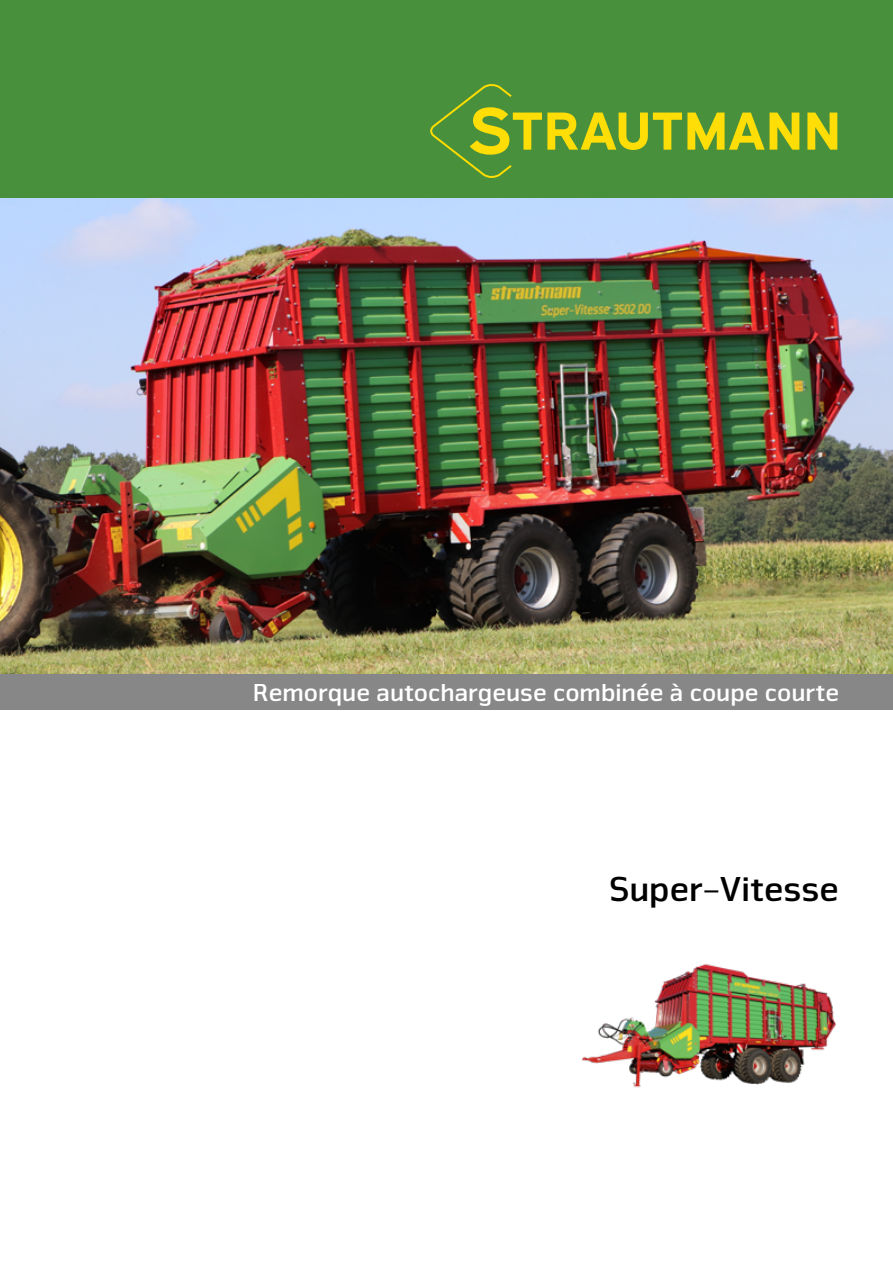
<style>
.page{position:relative;width:893px;height:1263px;background:#fff}
.page>*{position:absolute;margin:0;border:0;box-sizing:border-box;transform-origin:0 0}
.t1{font:700 53.7px "Expressway Rg";color:#ffdd06}
.t2{font:700 36px "Nuri Pro";color:#000}
.t3{font:700 25.5px "Nuri Pro";color:#fff}
.s1{font-size:67.05px}
</style>
<div class="page">
<img style="left:582px;top:963px;width:254px;height:125px">
<div style="left:0;top:0;width:893px;height:200px;background:#48903c"></div>
<svg style="left:430px;top:84px;width:82px;height:94px"></svg>
<div style="left:0;top:673px;width:893px;height:36px;background:#878787"></div>
<img style="left:0;top:199px;width:893px;height:474px">
<h1 class="t1" style="left:468px;top:88px;width:375px"><span class="s1">S</span>TRAUTMANN</h1>
<p class="t3" style="left:253px;top:678px;width:587px">Remorque autochargeuse combinée à coupe courte</p>
<h2 class="t2" style="left:609px;top:867px;width:231px">Super-Vitesse</h2>
</div>
